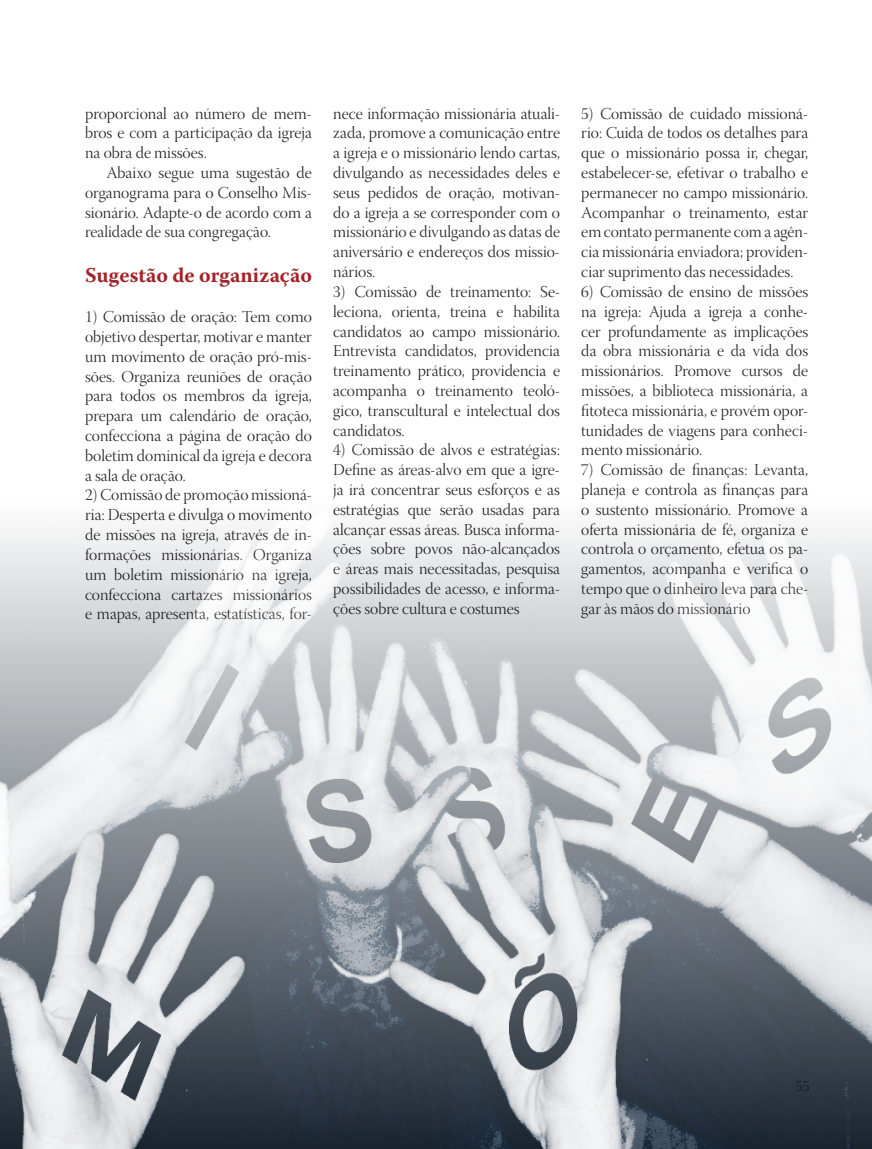
<style>
.page{position:relative;width:872px;height:1149px;background:#fff}
.page>*{position:absolute;margin:0;border:0;box-sizing:border-box;transform-origin:0 0}
.t1{font:700 21px "Warnock Pro";color:#a22428}
.t2{font:16.5px/19.8px "Warnock Pro Light Disp";color:#231f20;text-align:justify}
.t3{font:15px "Warnock Pro Light Disp";color:#231f20}
</style>
<div class="page">
<img style="left:0;top:528px;width:872px;height:620px">
<p class="t2" style="left:85px;top:105px;width:228px">proporcional ao número de mem&shy;bros e com a participação da igreja na obra de missões.</p>
<p class="t2" style="left:85px;top:164px;width:228px;text-indent:21px">Abaixo segue uma sugestão de organograma para o Conselho Mis&shy;sionário. Adapte-o de acordo com a realidade de sua congregação.</p>
<p class="t1" style="left:85px;top:263px;width:228px">Sugestão de organização</p>
<p class="t2" style="left:85px;top:308px;width:228px">1) Comissão de oração: Tem como objetivo despertar, motivar e manter um movimento de oração pró-mis&shy;sões. Organiza reuniões de oração para todos os membros da igreja, prepara um calendário de oração, confecciona a página de oração do boletim dominical da igreja e decora a sala de oração.</p>
<p class="t2" style="left:85px;top:486px;width:228px">2) Comissão de promoção missioná&shy;ria: Desperta e divulga o movimento de missões na igreja, através de in&shy;formações missionárias. Organiza um boletim missionário na igreja, confecciona cartazes missionários e mapas, apresenta, estatísticas, for-</p>
<p class="t2" style="left:333px;top:105px;width:228px">nece informação missionária atuali&shy;zada, promove a comunicação entre a igreja e o missionário lendo cartas, divulgando as necessidades deles e seus pedidos de oração, motivan&shy;do a igreja a se corresponder com o missionário e divulgando as datas de aniversário e endereços dos missio&shy;nários.</p>
<p class="t2" style="left:333px;top:283px;width:228px">3) Comissão de treinamento: Se&shy;leciona, orienta, treina e habilita candidatos ao campo missionário.<br>Entrevista candidatos, providencia treinamento prático, providencia e acompanha o treinamento teoló&shy;gico, transcultural e intelectual dos candidatos.</p>
<p class="t2" style="left:333px;top:441px;width:228px">4) Comissão de alvos e estratégias:<br>Define as áreas-alvo em que a igre&shy;ja irá concentrar seus esforços e as estratégias que serão usadas para alcançar essas áreas. Busca informa&shy;ções sobre povos não-alcançados e áreas mais necessitadas, pesquisa possibilidades de acesso, e informa&shy;ções sobre cultura e costumes</p>
<p class="t2" style="left:581px;top:105px;width:228px">5) Comissão de cuidado missioná&shy;rio: Cuida de todos os detalhes para que o missionário possa ir, chegar, estabelecer-se, efetivar o trabalho e permanecer no campo missionário.<br>Acompanhar o treinamento, estar em contato permanente com a agên&shy;cia missionária enviadora; providen&shy;ciar suprimento das necessidades.</p>
<p class="t2" style="left:581px;top:283px;width:228px">6) Comissão de ensino de missões na igreja: Ajuda a igreja a conhe&shy;cer profundamente as implicações da obra missionária e da vida dos missionários. Promove cursos de missões, a biblioteca missionária, a fitoteca missionária, e provém opor&shy;tunidades de viagens para conheci&shy;mento missionário.</p>
<p class="t2" style="left:581px;top:461px;width:228px">7) Comissão de finanças: Levanta, planeja e controla as finanças para o sustento missionário. Promove a oferta missionária de fé, organiza e controla o orçamento, efetua os pa&shy;gamentos, acompanha e verifica o tempo que o dinheiro leva para che&shy;gar às mãos do missionário</p>
<p class="t3" style="left:796px;top:1077px;width:15px">55</p>
</div>
